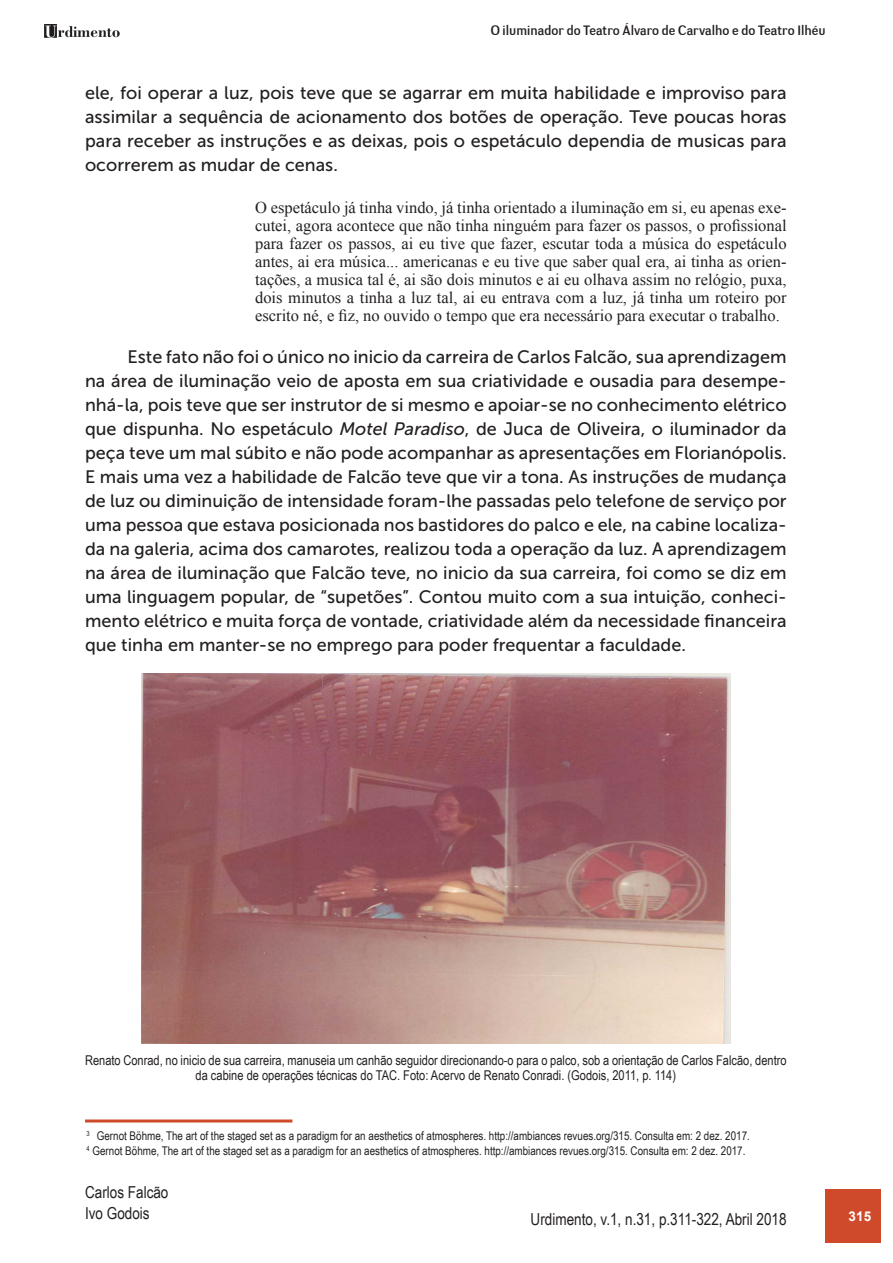
<style>
.page{position:relative;width:893px;height:1263px;background:#fff}
.page>*{position:absolute;margin:0;border:0;box-sizing:border-box;transform-origin:0 0}
.Corpo{font:18px/24px "Museo Sans 500";color:#231f20;text-align:justify}
.citação{font:16.5px/18px "Times New Roman";color:#231f20;text-align:justify}
.t1{font:16.5px/21px "Arial Narrow";color:#231f20}
.legenda{font:13.5px/15px "Arial Narrow";color:#231f20;text-align:center}
.t2{font:13.5px "Negotiate Free";color:#231f20}
.t3{font:700 13.5px "Arial";color:#fff}
.Notas{font:12px "Arial Narrow";color:#231f20}
.s1{font-style:italic}
</style>
<div class="page">
<img style="left:45px;top:25px;width:75px;height:13px">
<div style="left:825px;top:1189px;width:55px;height:53px;background:#cf4a2a"></div>
<hr style="left:87px;top:1119px;width:204px;height:3px;background:#cf4a2a">
<img style="left:142px;top:673px;width:588px;height:371px">
<p class="t2" style="left:491px;top:22px;width:336px">O iluminador do Teatro Álvaro de Carvalho e do Teatro Ilhéu</p>
<p class="Corpo" style="left:85px;top:80px;width:703px">ele, foi operar a luz, pois teve que se agarrar em muita habilidade e improviso para assimilar a sequência de acionamento dos botões de operação. Teve poucas horas para receber as instruções e as deixas, pois o espetáculo dependia de musicas para ocorrerem as mudar de cenas.</p>
<p class="citação" style="left:255px;top:198px;width:533px">O espetáculo já tinha vindo, já tinha orientado a iluminação em si, eu apenas exe&shy;cutei, agora acontece que não tinha ninguém para fazer os passos, o profissional para fazer os passos, ai eu tive que fazer, escutar toda a música do espetáculo antes, ai era música... americanas e eu tive que saber qual era, ai tinha as orien&shy;tações, a musica tal é, ai são dois minutos e ai eu olhava assim no relógio, puxa, dois minutos a tinha a luz tal, ai eu entrava com a luz, já tinha um roteiro por escrito né, e fiz, no ouvido o tempo que era necessário para executar o trabalho.</p>
<p class="Corpo" style="left:85px;top:344px;width:703px;text-indent:43px">Este fato não foi o único no inicio da carreira de Carlos Falcão, sua aprendizagem na área de iluminação veio de aposta em sua criatividade e ousadia para desempe&shy;nhá-la, pois teve que ser instrutor de si mesmo e apoiar-se no conhecimento elétrico que dispunha. No espetáculo <span class="s1">Motel Paradiso</span>, de Juca de Oliveira, o iluminador da peça teve um mal súbito e não pode acompanhar as apresentações em Florianópolis.<br>E mais uma vez a habilidade de Falcão teve que vir a tona. As instruções de mudança de luz ou diminuição de intensidade foram-lhe passadas pelo telefone de serviço por uma pessoa que estava posicionada nos bastidores do palco e ele, na cabine localiza&shy;da na galeria, acima dos camarotes, realizou toda a operação da luz. A aprendizagem na área de iluminação que Falcão teve, no inicio da sua carreira, foi como se diz em uma linguagem popular, de “supetões”. Contou muito com a sua intuição, conheci&shy;mento elétrico e muita força de vontade, criatividade além da necessidade financeira que tinha em manter-se no emprego para poder frequentar a faculdade.</p>
<p class="legenda" style="left:85px;top:1052px;width:703px">Renato Conrad, no inicio de sua carreira, manuseia um canhão seguidor direcionando-o para o palco, sob a orientação de Carlos Falcão, dentro da cabine de operações técnicas do TAC. Foto: Acervo de Renato Conradi. (Godois, 2011, p. 114)</p>
<p class="Notas" style="left:87px;top:1127px;width:665px"><sup>3</sup> Gernot Böhme, The art of the staged set as a paradigm for an aesthetics of atmospheres. http://ambiances revues.org/315. Consulta em: 2 dez. 2017.</p>
<p class="Notas" style="left:87px;top:1142px;width:660px"><sup>4</sup> Gernot Böhme, The art of the staged set as a paradigm for an aesthetics of atmospheres. http://ambiances revues.org/315. Consulta em: 2 dez. 2017.</p>
<p class="t1" style="left:85px;top:1181px;width:85px">Carlos Falcão<br>Ivo Godois</p>
<p class="t1" style="left:531px;top:1207px;width:258px">Urdimento, v.1, n.31, p.311-322, Abril 2018</p>
<p class="t3" style="left:849px;top:1207px;width:24px">315</p>
</div>
